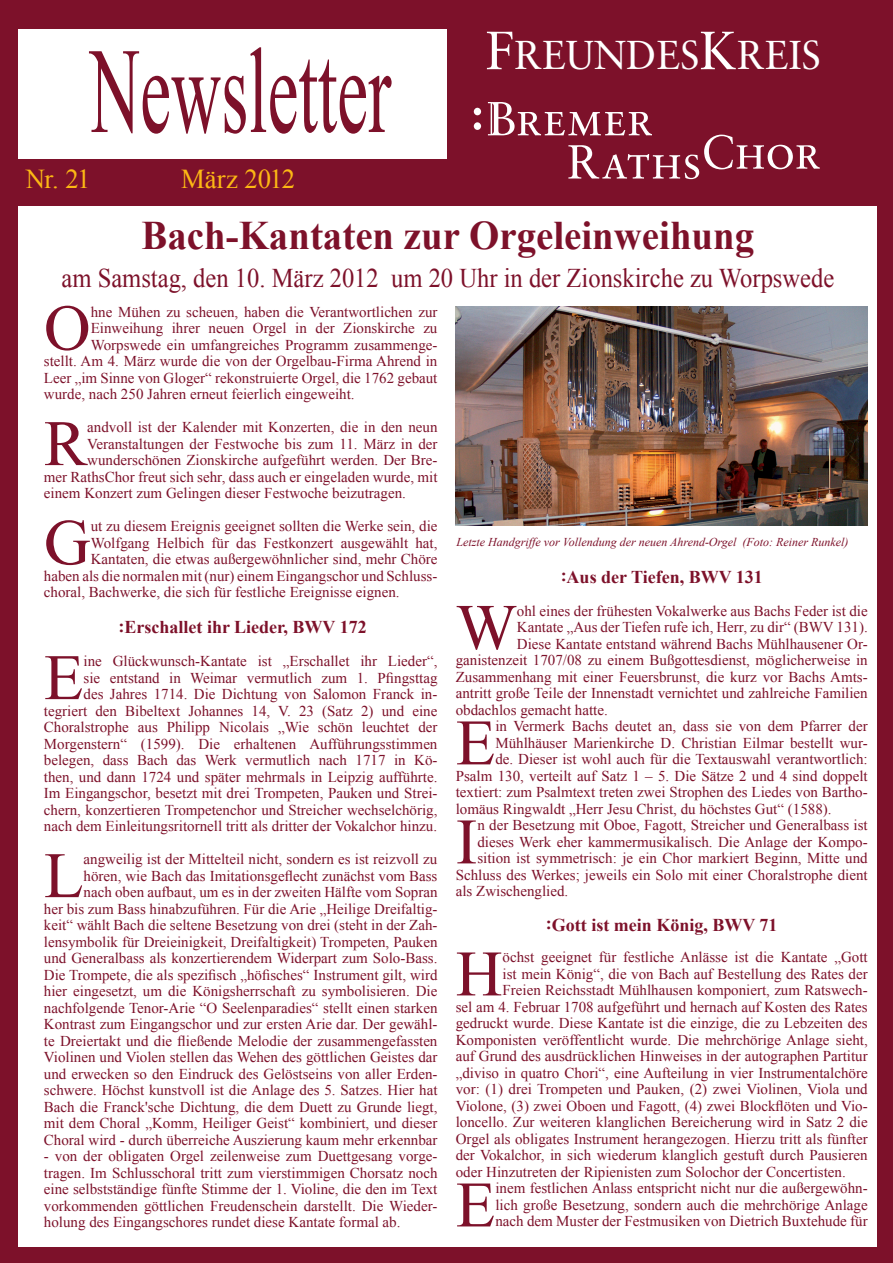
<style>
.page{position:relative;width:893px;height:1263px;background:#7d112a}
.page>*{position:absolute;margin:0;border:0;box-sizing:border-box;transform-origin:0 0}
.t1{font:121.95px "Times New Roman";color:#7d112a;scale:.57 1}
.t2{font:64.8px "Times New Roman";color:#7d112a}
.t3{font:700 40.5px "Times New Roman";color:#7d112a;scale:.96 1}
.t4{font:40.35px "Sabon";color:#fff;scale:.96 1}
.t5{font:27.3px "Times New Roman";letter-spacing:-.015em;color:#fcb814}
.t6{font:27px "Times New Roman";color:#7d112a;scale:.91 1}
.t7{font:700 18px "Times New Roman";color:#7d112a}
.t8{font:15px/16.5px "Times New Roman";color:#7d112a;text-align:right}
.t9{font:italic 12px "Times New Roman";color:#7d112a}
.s1{font-size:53.85px}
</style>
<div class="page">
<div style="left:18px;top:30px;width:859px;height:1217px;background:#fff"></div>
<img style="left:455px;top:306px;width:412px;height:219px">
<div style="left:18px;top:159px;width:450px;height:47px;background:#7d112a"></div>
<div style="left:448px;top:0;width:435px;height:206px;background:#7d112a"></div>
<svg style="left:474px;top:108px;width:7px;height:22px"></svg>
<svg style="left:488px;top:102px;width:332px;height:77px"></svg>
<h1 class="t1" style="left:90px;top:9px;width:530px">Newsletter</h1>
<h3 class="t5" style="left:26px;top:160px;width:66px">Nr. 21</h3>
<h3 class="t5" style="left:181px;top:160px;width:115px">März 2012</h3>
<h3 class="t4" style="left:485px;top:31px;width:351px"><span class="s1">F</span>REUNDES<span class="s1">K</span>REIS</h3>
<h3 class="t3" style="left:142px;top:208px;width:640px">Bach-Kantaten zur Orgeleinweihung</h3>
<h3 class="t6" style="left:62px;top:260px;width:851px">am Samstag, den 10. März 2012 um 20 Uhr in der Zionskirche zu Worpswede</h3>
<h2 class="t2" style="left:44px;top:284px;width:48px">O</h2>
<p class="t8" style="left:91px;top:303px;width:348px">hne Mühen zu scheuen, haben die Verantwortlichen zur</p>
<p class="t8" style="left:91px;top:320px;width:348px">Einweihung ihrer neuen Orgel in der Zionskirche zu</p>
<p class="t8" style="left:91px;top:336px;width:348px">Worpswede ein umfangreiches Programm zusammenge-</p>
<p class="t8" style="left:44px;top:353px;width:395px">stellt. Am 4. März wurde die von der Orgelbau-Firma Ahrend in</p>
<p class="t8" style="left:44px;top:369px;width:395px">Leer „im Sinne von Gloger“ rekonstruierte Orgel, die 1762 gebaut</p>
<p class="t8" style="left:44px;top:386px;width:312px">wurde, nach 250 Jahren erneut feierlich eingeweiht.</p>
<h2 class="t2" style="left:44px;top:400px;width:45px">R</h2>
<p class="t8" style="left:87px;top:419px;width:352px">andvoll ist der Kalender mit Konzerten, die in den neun</p>
<p class="t8" style="left:87px;top:435px;width:352px">Veranstaltungen der Festwoche bis zum 11. März in der</p>
<p class="t8" style="left:87px;top:452px;width:352px">wunderschönen Zionskirche aufgeführt werden. Der Bre-</p>
<p class="t8" style="left:44px;top:468px;width:395px">mer RathsChor freut sich sehr, dass auch er eingeladen wurde, mit</p>
<p class="t8" style="left:44px;top:485px;width:363px">einem Konzert zum Gelingen dieser Festwoche beizutragen.</p>
<h2 class="t2" style="left:44px;top:499px;width:48px">G</h2>
<p class="t8" style="left:91px;top:518px;width:348px">ut zu diesem Ereignis geeignet sollten die Werke sein, die</p>
<p class="t9" style="left:456px;top:533px;width:394px">Letzte Handgriffe vor Vollendung der neuen Ahrend-Orgel (Foto: Reiner Runkel)</p>
<p class="t8" style="left:91px;top:534px;width:348px">Wolfgang Helbich für das Festkonzert ausgewählt hat,</p>
<p class="t8" style="left:91px;top:551px;width:348px">Kantaten, die etwas außergewöhnlicher sind, mehr Chöre</p>
<p class="t8" style="left:44px;top:567px;width:395px">haben als die normalen mit (nur) einem Eingangschor und Schluss-</p>
<p class="t8" style="left:44px;top:584px;width:357px">choral, Bachwerke, die sich für festliche Ereignisse eignen.</p>
<p class="t7" style="left:119px;top:615px;width:250px">:Erschallet ihr Lieder, BWV 172</p>
<h2 class="t2" style="left:44px;top:634px;width:41px">E</h2>
<p class="t7" style="left:561px;top:564px;width:204px">:Aus der Tiefen, BWV 131</p>
<h2 class="t2" style="left:456px;top:584px;width:63px">W</h2>
<p class="t8" style="left:517px;top:602px;width:352px">ohl eines der frühesten Vokalwerke aus Bachs Feder ist die</p>
<p class="t8" style="left:517px;top:619px;width:352px">Kantate „Aus der Tiefen rufe ich, Herr, zu dir“ (BWV 131).</p>
<p class="t8" style="left:517px;top:635px;width:352px">Diese Kantate entstand während Bachs Mühlhausener Or-</p>
<p class="t8" style="left:456px;top:652px;width:413px">ganistenzeit 1707/08 zu einem Bußgottesdienst, möglicherweise in</p>
<p class="t8" style="left:456px;top:668px;width:413px">Zusammenhang mit einer Feuersbrunst, die kurz vor Bachs Amts-</p>
<p class="t8" style="left:456px;top:685px;width:413px">antritt große Teile der Innenstadt vernichtet und zahlreiche Familien</p>
<p class="t8" style="left:456px;top:701px;width:154px">obdachlos gemacht hatte.</p>
<h2 class="t2" style="left:456px;top:699px;width:41px">E</h2>
<p class="t8" style="left:495px;top:718px;width:374px">in Vermerk Bachs deutet an, dass sie von dem Pfarrer der</p>
<p class="t8" style="left:44px;top:653px;width:395px">ine Glückwunsch-Kantate ist „Erschallet ihr Lieder“,<br>sie entstand in Weimar vermutlich zum 1. Pfingsttag<br>des Jahres 1714. Die Dichtung von Salomon Franck in&shy;tegriert den Bibeltext Johannes 14, V. 23 (Satz 2) und eine Choralstrophe aus Philipp Nicolais „Wie schön leuchtet der Morgenstern“ (1599). Die erhaltenen Aufführungsstimmen belegen, dass Bach das Werk vermutlich nach 1717 in Kö&shy;then, und dann 1724 und später mehrmals in Leipzig aufführte.<br>Im Eingangschor, besetzt mit drei Trompeten, Pauken und Strei&shy;chern, konzertieren Trompetenchor und Streicher wechselchörig, nach dem Einleitungsritornell tritt als dritter der Vokalchor hinzu.</p>
<h2 class="t2" style="left:44px;top:832px;width:41px">L</h2>
<p class="t8" style="left:495px;top:734px;width:374px">Mühlhäuser Marienkirche D. Christian Eilmar bestellt wur-</p>
<p class="t8" style="left:495px;top:751px;width:374px">de. Dieser ist wohl auch für die Textauswahl verantwortlich:</p>
<p class="t8" style="left:456px;top:767px;width:413px">Psalm 130, verteilt auf Satz 1 – 5. Die Sätze 2 und 4 sind doppelt</p>
<p class="t8" style="left:456px;top:784px;width:413px">textiert: zum Psalmtext treten zwei Strophen des Liedes von Bartho-</p>
<p class="t8" style="left:456px;top:800px;width:377px">lomäus Ringwaldt „Herr Jesu Christ, du höchstes Gut“ (1588).</p>
<h2 class="t2" style="left:456px;top:798px;width:23px">I</h2>
<p class="t8" style="left:477px;top:817px;width:392px">n der Besetzung mit Oboe, Fagott, Streicher und Generalbass ist</p>
<p class="t8" style="left:477px;top:833px;width:392px">dieses Werk eher kammermusikalisch. Die Anlage der Kompo-</p>
<p class="t8" style="left:477px;top:850px;width:392px">sition ist symmetrisch: je ein Chor markiert Beginn, Mitte und</p>
<p class="t8" style="left:456px;top:866px;width:413px">Schluss des Werkes; jeweils ein Solo mit einer Choralstrophe dient</p>
<p class="t8" style="left:456px;top:883px;width:114px">als Zwischenglied.</p>
<p class="t7" style="left:546px;top:912px;width:233px">:Gott ist mein König, BWV 71</p>
<h2 class="t2" style="left:456px;top:930px;width:48px">H</h2>
<p class="t8" style="left:503px;top:949px;width:367px">öchst geeignet für festliche Anlässe ist die Kantate „Gott</p>
<p class="t8" style="left:44px;top:851px;width:395px">angweilig ist der Mittelteil nicht, sondern es ist reizvoll zu hören, wie Bach das Imitationsgeflecht zunächst vom Bass<br>nach oben aufbaut, um es in der zweiten Hälfte vom Sopran<br>her bis zum Bass hinabzuführen. Für die Arie „Heilige Dreifaltig&shy;keit“ wählt Bach die seltene Besetzung von drei (steht in der Zah&shy;lensymbolik für Dreieinigkeit, Dreifaltigkeit) Trompeten, Pauken und Generalbass als konzertierendem Widerpart zum Solo-Bass.<br>Die Trompete, die als spezifisch „höfisches“ Instrument gilt, wird hier eingesetzt, um die Königsherrschaft zu symbolisieren. Die nachfolgende Tenor-Arie “O Seelenparadies“ stellt einen starken Kontrast zum Eingangschor und zur ersten Arie dar. Der gewähl&shy;te Dreiertakt und die fließende Melodie der zusammengefassten Violinen und Violen stellen das Wehen des göttlichen Geistes dar und erwecken so den Eindruck des Gelöstseins von aller Erden&shy;schwere. Höchst kunstvoll ist die Anlage des 5. Satzes. Hier hat Bach die Franck'sche Dichtung, die dem Duett zu Grunde liegt, mit dem Choral „Komm, Heiliger Geist“ kombiniert, und dieser Choral wird - durch überreiche Auszierung kaum mehr erkennbar</p>
<p class="t8" style="left:44px;top:1148px;width:395px;text-align:justify">- von der obligaten Orgel zeilenweise zum Duettgesang vorge&shy;tragen. Im Schlusschoral tritt zum vierstimmigen Chorsatz noch eine selbstständige fünfte Stimme der 1. Violine, die den im Text vorkommenden göttlichen Freudenschein darstellt. Die Wieder&shy;holung des Eingangschores rundet diese Kantate formal ab.</p>
<p class="t8" style="left:503px;top:965px;width:367px">ist mein König“, die von Bach auf Bestellung des Rates der</p>
<p class="t8" style="left:503px;top:982px;width:367px">Freien Reichsstadt Mühlhausen komponiert, zum Ratswech-</p>
<p class="t8" style="left:456px;top:998px;width:413px">sel am 4. Februar 1708 aufgeführt und hernach auf Kosten des Rates</p>
<p class="t8" style="left:456px;top:1015px;width:413px">gedruckt wurde. Diese Kantate ist die einzige, die zu Lebzeiten des</p>
<p class="t8" style="left:456px;top:1031px;width:413px">Komponisten veröffentlicht wurde. Die mehrchörige Anlage sieht,</p>
<p class="t8" style="left:456px;top:1048px;width:413px">auf Grund des ausdrücklichen Hinweises in der autographen Partitur</p>
<p class="t8" style="left:456px;top:1064px;width:413px">„diviso in quatro Chori“, eine Aufteilung in vier Instrumentalchöre</p>
<p class="t8" style="left:456px;top:1081px;width:413px">vor: (1) drei Trompeten und Pauken, (2) zwei Violinen, Viola und</p>
<p class="t8" style="left:456px;top:1097px;width:413px">Violone, (3) zwei Oboen und Fagott, (4) zwei Blockflöten und Vio-</p>
<p class="t8" style="left:456px;top:1114px;width:413px">loncello. Zur weiteren klanglichen Bereicherung wird in Satz 2 die</p>
<p class="t8" style="left:456px;top:1130px;width:413px">Orgel als obligates Instrument herangezogen. Hierzu tritt als fünfter</p>
<p class="t8" style="left:456px;top:1147px;width:413px">der Vokalchor, in sich wiederum klanglich gestuft durch Pausieren</p>
<p class="t8" style="left:456px;top:1163px;width:391px">oder Hinzutreten der Ripienisten zum Solochor der Concertisten.</p>
<h2 class="t2" style="left:456px;top:1161px;width:41px">E</h2>
<p class="t8" style="left:495px;top:1180px;width:374px;text-align:justify">inem festlichen Anlass entspricht nicht nur die außergewöhn&shy;lich große Besetzung, sondern auch die mehrchörige Anlage nach dem Muster der Festmusiken von Dietrich Buxtehude für</p>
</div>
